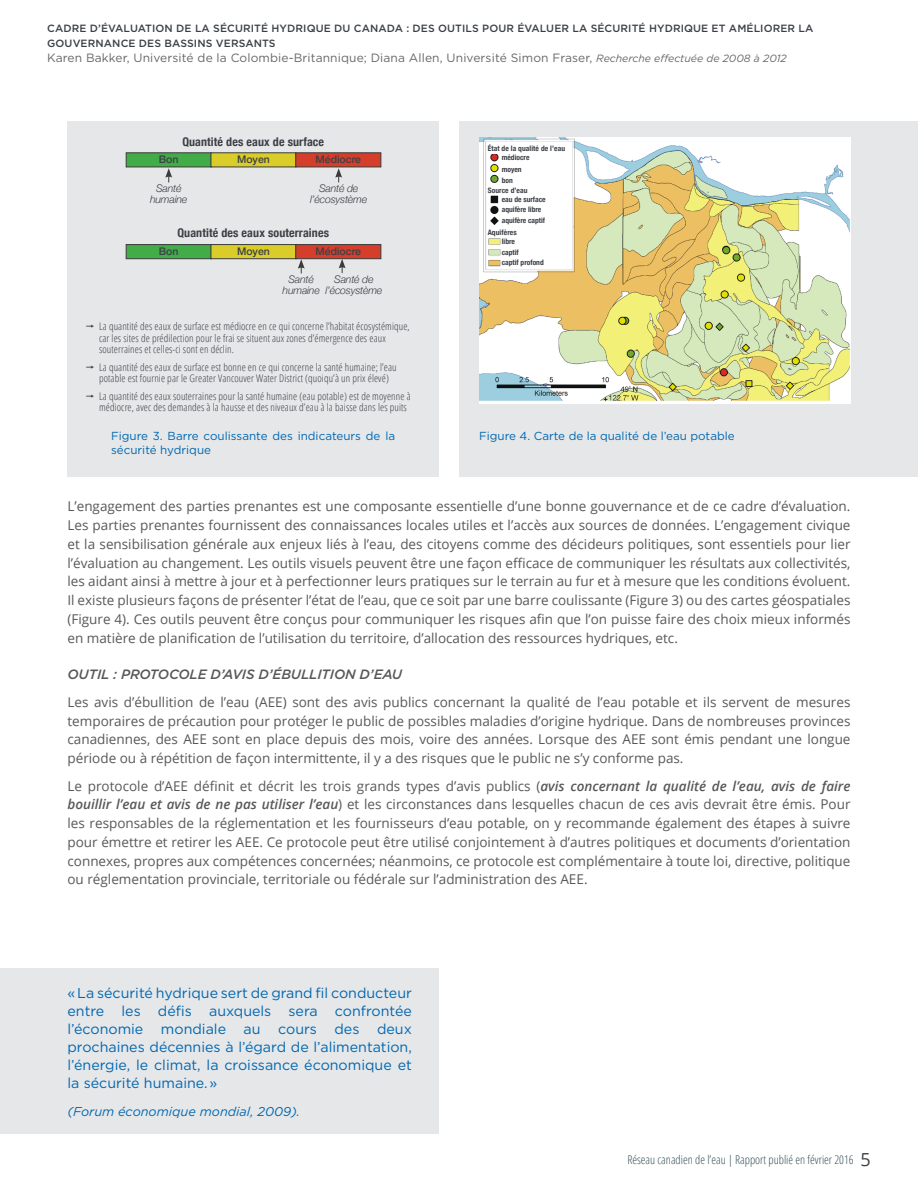
<style>
.page{position:relative;width:918px;height:1188px;background:#fff}
.page>*{position:absolute;margin:0;border:0;box-sizing:border-box;transform-origin:0 0}
.Callout{font:14.25px/18px "Gotham";color:#0067b1;text-align:justify}
.Interior_Body{font:13.5px/18.8px "Open Sans";color:#58585a;text-align:justify}
.Interior_H4{font:italic 500 13.5px "Gotham";letter-spacing:-.01em;color:#58585a}
.Callout_By{font:italic 12.75px "Gotham";color:#0067b1}
.t1{font:12px "Gotham";letter-spacing:.01em;color:#67666b}
.Table_Content{font:700 condensed 12px "Helvetica Neue";letter-spacing:.01em;color:#3b4046}
.t2{font:300 condensed 12px "Open Sans";color:#345159}
.Figure_Callouts{font:11.7px/13.5px "Gotham";color:#0067b1}
.t3{font:300 condensed 10.5px/11.2px "Open Sans";letter-spacing:.01em;color:#3b4046}
.t4{font:500 10.5px/15px "Gotham";letter-spacing:.01em;color:#3b4046}
.Table_Content-2{font:italic 300 10.5px/10.5px "Helvetica Neue";letter-spacing:-.02em;color:#3b4046;text-align:center}
.Table_Content-3{font:500 10.5px "Helvetica Neue";color:#3b4046}
.Table_Content-4{font:700 condensed 7.5px "Helvetica Neue";color:#3b4046}
.s1{font-style:italic;font-size:10.5px}
.s2{font-weight:600;font-style:italic}
.s3{font-weight:400;font-stretch:normal;font-size:18px;color:#3b4046}
</style>
<div class="page">
<div style="left:68px;top:122px;width:371px;height:355px;background:#e6e7e8"></div>
<svg style="left:126px;top:152px;width:255px;height:30px"></svg>
<svg style="left:126px;top:244px;width:255px;height:29px"></svg>
<div style="left:459px;top:122px;width:459px;height:355px;background:#e6e7e8"></div>
<img style="left:479px;top:138px;width:371px;height:265px">
<div style="left:488px;top:142px;width:82px;height:11px;background:#fff"></div>
<div style="left:488px;top:183px;width:82px;height:11px;background:#fff"></div>
<div style="left:488px;top:226px;width:82px;height:11px;background:#fff"></div>
<div style="left:502px;top:153px;width:67px;height:30px;background:#fff"></div>
<div style="left:502px;top:194px;width:68px;height:32px;background:#fff"></div>
<div style="left:502px;top:237px;width:68px;height:32px;background:#fff"></div>
<div style="left:0;top:968px;width:439px;height:166px;background:#e6e7e8"></div>
<p class="t4" style="left:47px;top:20px;width:768px">CADRE D’ÉVALUATION DE LA SÉCURITÉ HYDRIQUE DU CANADA : DES OUTILS POUR ÉVALUER LA SÉCURITÉ HYDRIQUE ET AMÉLIORER LA<br>GOUVERNANCE DES BASSINS VERSANTS</p>
<p class="t1" style="left:47px;top:51px;width:741px">Karen Bakker, Université de la Colombie-Britannique; Diana Allen, Université Simon Fraser, <span class="s1">Recherche effectuée de 2008 à 2012</span></p>
<p class="Table_Content" style="left:182px;top:132px;width:143px">Quantité des eaux de surface</p>
<p class="Table_Content-3" style="left:159px;top:151px;width:21px">Bon</p>
<p class="Table_Content-3" style="left:237px;top:151px;width:34px">Moyen</p>
<p class="Table_Content-3" style="left:316px;top:151px;width:47px">Médiocre</p>
<p class="Table_Content-2" style="left:150px;top:183px;width:39px">Santé humaine</p>
<p class="Table_Content-2" style="left:310px;top:183px;width:59px">Santé de l’écosystème</p>
<p class="Table_Content" style="left:177px;top:223px;width:153px">Quantité des eaux souterraines</p>
<p class="Table_Content-3" style="left:159px;top:243px;width:21px">Bon</p>
<p class="Table_Content-3" style="left:237px;top:243px;width:34px">Moyen</p>
<p class="Table_Content-3" style="left:316px;top:243px;width:47px">Médiocre</p>
<p class="Table_Content-2" style="left:325px;top:274px;width:59px">Santé de l’écosystème</p>
<p class="Table_Content-2" style="left:283px;top:274px;width:39px">Santé humaine</p>
<p class="t3" style="left:99px;top:321px;width:312px">La quantité des eaux de surface est médiocre en ce qui concerne l’habitat écosystémique, car les sites de prédilection pour le frai se situent aux zones d’émergence des eaux souterraines et celles-ci sont en déclin.</p>
<p class="t3" style="left:99px;top:361px;width:299px">La quantité des eaux de surface est bonne en ce qui concerne la santé humaine; l’eau potable est fournie par le Greater Vancouver Water District (quoiqu’à un prix élevé)</p>
<p class="t3" style="left:99px;top:390px;width:313px">La quantité des eaux souterraines pour la santé humaine (eau potable) est de moyenne à médiocre, avec des demandes à la hausse et des niveaux d’eau à la baisse dans les puits</p>
<p class="Figure_Callouts" style="left:111px;top:429px;width:286px">Figure 3. Barre coulissante des indicateurs de la sécurité hydrique</p>
<p class="Table_Content-4" style="left:488px;top:142px;width:79px">État de la qualité de l’eau</p>
<p class="Table_Content-4" style="left:488px;top:184px;width:41px">Source d’eau</p>
<p class="Table_Content-4" style="left:488px;top:226px;width:31px">Aquifères</p>
<p class="Table_Content-4" style="left:502px;top:151px;width:29px">médiocre</p>
<p class="Table_Content-4" style="left:502px;top:163px;width:21px">moyen</p>
<p class="Table_Content-4" style="left:502px;top:175px;width:13px">bon</p>
<p class="Table_Content-4" style="left:502px;top:193px;width:46px">eau de surface</p>
<p class="Table_Content-4" style="left:502px;top:203px;width:41px">aquifère libre</p>
<p class="Table_Content-4" style="left:502px;top:214px;width:45px">aquifère captif</p>
<p class="Table_Content-4" style="left:502px;top:235px;width:15px">libre</p>
<p class="Table_Content-4" style="left:502px;top:246px;width:19px">captif</p>
<p class="Table_Content-4" style="left:502px;top:256px;width:44px">captif profond</p>
<p class="Figure_Callouts" style="left:479px;top:429px;width:257px">Figure 4. Carte de la qualité de l’eau potable</p>
<p class="Interior_Body" style="left:68px;top:497px;width:785px">L’engagement des parties prenantes est une composante essentielle d’une bonne gouvernance et de ce cadre d’évaluation.<br>Les parties prenantes fournissent des connaissances locales utiles et l’accès aux sources de données. L’engagement civique et la sensibilisation générale aux enjeux liés à l’eau, des citoyens comme des décideurs politiques, sont essentiels pour lier l’évaluation au changement. Les outils visuels peuvent être une façon efficace de communiquer les résultats aux collectivités, les aidant ainsi à mettre à jour et à perfectionner leurs pratiques sur le terrain au fur et à mesure que les conditions évoluent.<br>Il existe plusieurs façons de présenter l’état de l’eau, que ce soit par une barre coulissante (Figure 3) ou des cartes géospatiales (Figure 4). Ces outils peuvent être conçus pour communiquer les risques afin que l’on puisse faire des choix mieux informés en matière de planification de l’utilisation du territoire, d’allocation des ressources hydriques, etc.</p>
<p class="Interior_H4" style="left:68px;top:666px;width:336px">OUTIL : PROTOCOLE D’AVIS D’ÉBULLITION D’EAU</p>
<p class="Interior_Body" style="left:68px;top:692px;width:785px">Les avis d’ébullition de l’eau (AEE) sont des avis publics concernant la qualité de l’eau potable et ils servent de mesures temporaires de précaution pour protéger le public de possibles maladies d’origine hydrique. Dans de nombreuses provinces canadiennes, des AEE sont en place depuis des mois, voire des années. Lorsque des AEE sont émis pendant une longue période ou à répétition de façon intermittente, il y a des risques que le public ne s’y conforme pas.</p>
<p class="Interior_Body" style="left:68px;top:776px;width:785px">Le protocole d’AEE définit et décrit les trois grands types d’avis publics (<span class="s2">avis concernant la qualité de l’eau, avis de faire bouillir l’eau et avis de ne pas utiliser l’eau</span>) et les circonstances dans lesquelles chacun de ces avis devrait être émis. Pour les responsables de la réglementation et les fournisseurs d’eau potable, on y recommande également des étapes à suivre pour émettre et retirer les AEE. Ce protocole peut être utilisé conjointement à d’autres politiques et documents d’orientation connexes, propres aux compétences concernées; néanmoins, ce protocole est complémentaire à toute loi, directive, politique ou réglementation provinciale, territoriale ou fédérale sur l’administration des AEE.</p>
<p class="Callout" style="left:68px;top:983px;width:346px">« La sécurité hydrique sert de grand fil conducteur entre les défis auxquels sera confrontée l’économie mondiale au cours des deux prochaines décennies à l’égard de l’alimentation, l’énergie, le climat, la croissance économique et la sécurité humaine. »</p>
<p class="Callout_By" style="left:68px;top:1103px;width:234px">(Forum économique mondial, 2009).</p>
<p class="t2" style="left:627px;top:1152px;width:245px">Réseau canadien de l’eau | Rapport publié en février 2016 <span class="s3">5</span></p>
</div>
